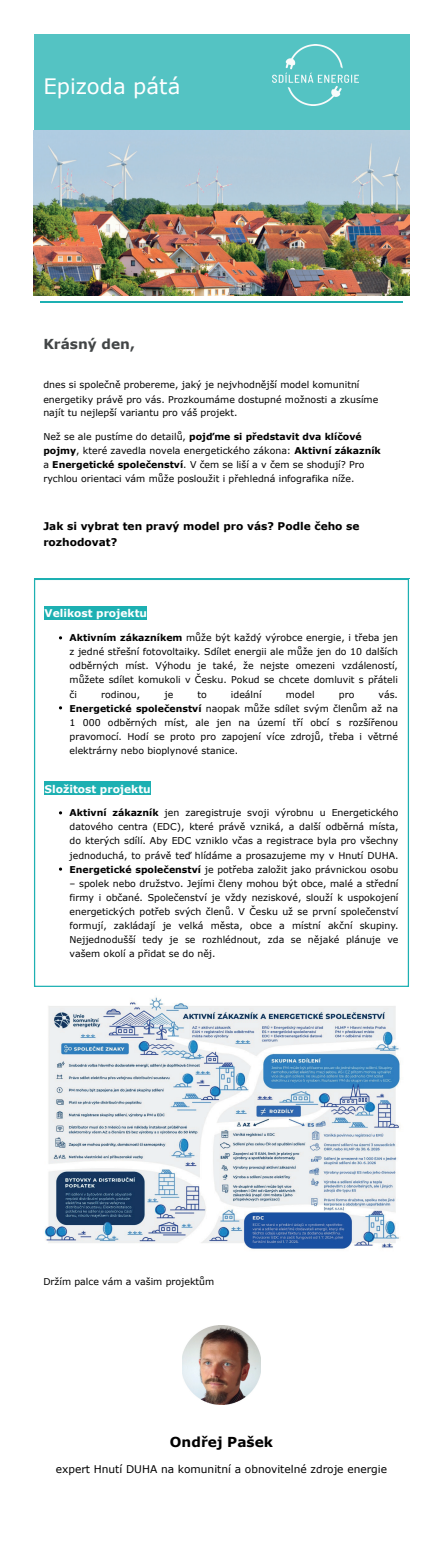
<style>
.page{position:relative;width:443px;height:1545px;background:#fff}
.page>*{position:absolute;margin:0;border:0;box-sizing:border-box;transform-origin:0 0}
.t1{font:21.25px "Verdana";color:#fff}
.t2{font:700 13.75px "Verdana";color:#000001}
.t3{font:700 13.75px "Verdana";color:#424546}
.t4{font:700 10.62px/16.2px "Verdana";color:#000001}
.t5{font:10.62px "Verdana";color:#000001}
.t6{font:700 10.62px "Verdana";color:#fff}
.t7{font:9.38px/14.1px "Verdana";color:#000001;text-align:justify}
.s1{font-weight:700}
</style>
<div class="page">
<div style="left:34px;top:34px;width:375px;height:96px;background:#54c3c3"></div>
<div style="left:34px;top:579px;width:375px;height:408px;border:1px solid #1db0b2"></div>
<img style="left:273px;top:44px;width:85px;height:61px">
<hr style="left:40px;top:301px;width:363px;height:2px;background:#1db0b2">
<img style="left:34px;top:130px;width:375px;height:165px">
<hr style="left:34px;top:578px;width:375px;height:1px;background:#1db0b2">
<div style="left:45px;top:606px;width:102px;height:13px;background:#1db0b2"></div>
<div style="left:45px;top:782px;width:106px;height:13px;background:#1db0b2"></div>
<svg style="left:59px;top:867px;width:3px;height:4px"></svg>
<img style="left:44px;top:997px;width:356px;height:252px">
<img style="left:182px;top:1326px;width:79px;height:79px">
<h1 class="t1" style="left:43px;top:72px;width:139px">Epizoda pátá</h1>
<h2 class="t3" style="left:43px;top:334px;width:93px">Krásný den,</h2>
<p class="t7" style="left:43px;top:378px;width:336px;text-align:left">dnes si společně probereme, jaký je nejvhodnější model komunitní energetiky právě pro vás. Prozkoumáme dostupné možnosti a zkusíme najít tu nejlepší variantu pro váš projekt.</p>
<p class="t7" style="left:43px;top:429px;width:339px;text-align:left">Než se ale pustíme do detailů, <span class="s1">pojďme si představit dva klíčové pojmy</span>, které zavedla novela energetického zákona: <span class="s1">Aktivní zákazník </span>a <span class="s1">Energetické společenství</span>. V čem se liší a v čem se shodují? Pro rychlou orientaci vám může posloužit i přehledná infografika níže.</p>
<p class="t4" style="left:43px;top:518px;width:318px">Jak si vybrat ten pravý model pro vás? Podle čeho se rozhodovat?</p>
<p class="t6" style="left:45px;top:605px;width:104px">Velikost projektu</p>
<p class="t7" style="left:70px;top:631px;width:330px"><span class="s1">Aktivním zákazníkem</span> může být každý výrobce energie, i třeba jen z jedné střešní fotovoltaiky. Sdílet energii ale může jen do 10 dalších odběrných míst. Výhodu je také, že nejste omezeni vzdáleností, můžete sdílet komukoli v Česku. Pokud se chcete domluvit s přáteli či</p>
<p class="t7" style="left:70px;top:687px;width:330px;text-indent:309px">vás.<br><span class="s1">Energetické společenství</span> naopak může sdílet svým členům až na 1 000 odběrných míst, ale jen na území tří obcí s rozšířenou pravomocí. Hodí se proto pro zapojení více zdrojů, třeba i větrné elektrárny nebo bioplynové stanice.</p>
<p class="t6" style="left:45px;top:781px;width:108px">Složitost projektu</p>
<p class="t7" style="left:70px;top:806px;width:330px"><span class="s1">Aktivní zákazník</span> jen zaregistruje svoji výrobnu u Energetického datového centra (EDC), které právě vzniká, a další odběrná místa, do kterých sdílí. Aby EDC vzniklo včas a registrace byla pro všechny jednoduchá, to právě teď hlídáme a prosazujeme my v Hnutí DUHA.<br><span class="s1">Energetické společenství</span> je potřeba založit jako právnickou osobu</p>
<p class="t7" style="left:70px;top:876px;width:330px">– spolek nebo družstvo. Jejími členy mohou být obce, malé a střední firmy i občané. Společenství je vždy neziskové, slouží k uspokojení energetických potřeb svých členů. V Česku už se první společenství formují, zakládají je velká města, obce a místní akční skupiny.<br>Nejjednodušší tedy je se rozhlédnout, zda se nějaké plánuje ve vašem okolí a přidat se do něj.</p>
<p class="t7" style="left:101px;top:687px;width:41px">rodinou,</p>
<p class="t7" style="left:164px;top:687px;width:10px">je</p>
<p class="t7" style="left:197px;top:687px;width:11px">to</p>
<p class="t7" style="left:231px;top:687px;width:32px">ideální</p>
<p class="t7" style="left:286px;top:687px;width:30px">model</p>
<p class="t7" style="left:339px;top:687px;width:17px">pro</p>
<p class="t7" style="left:43px;top:1274px;width:172px">Držím palce vám a vašim projektům</p>
<h2 class="t2" style="left:170px;top:1432px;width:105px">Ondřej Pašek</h2>
<p class="t5" style="left:56px;top:1462px;width:333px">expert Hnutí DUHA na komunitní a obnovitelné zdroje energie</p>
</div>
